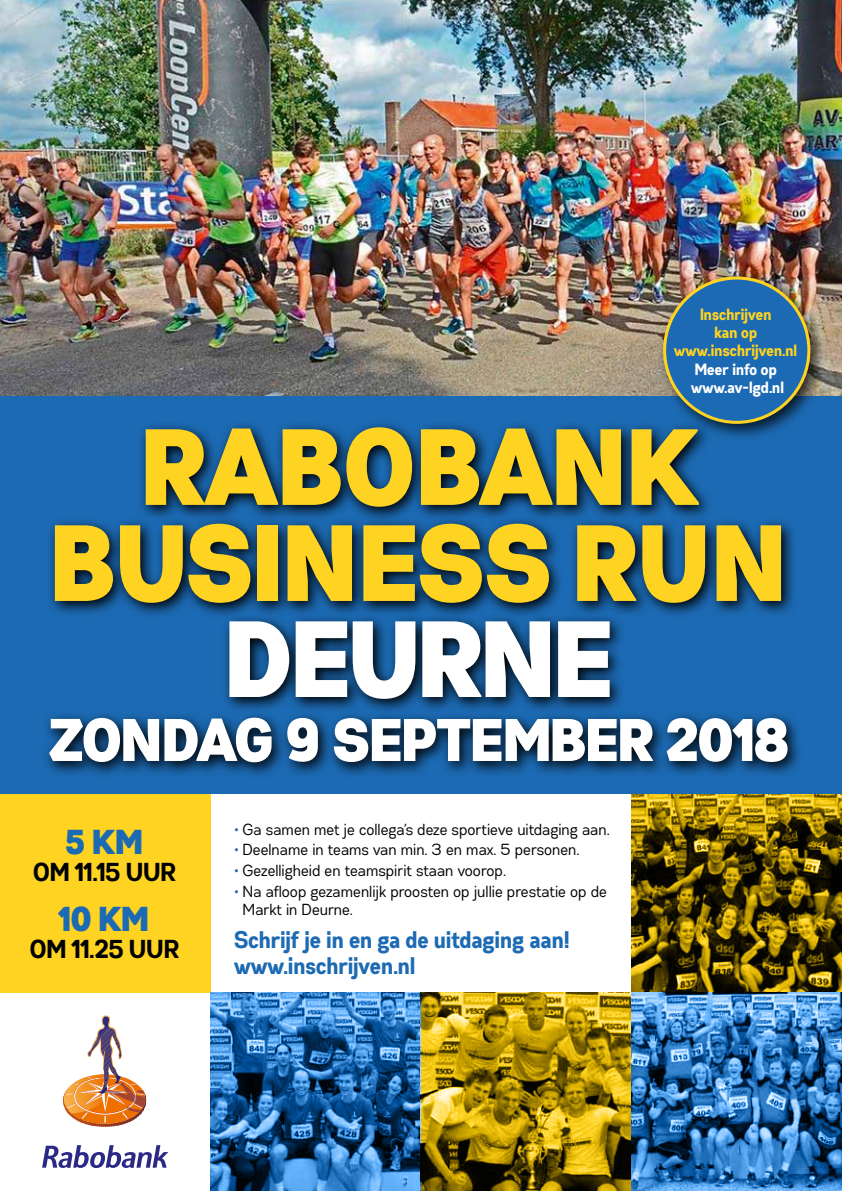
<style>
.page{position:relative;width:842px;height:1191px;background:#fff}
.page>*{position:absolute;margin:0;border:0;box-sizing:border-box;transform-origin:0 0}
.t1{font:108px/96px "Gabriel Sans Cond Black";color:#fed322;text-align:center}
.t2{font:108px "Gabriel Sans Cond Black";letter-spacing:-.035em;color:#fff}
.t3{font:60px "Gabriel Sans Cond Black";letter-spacing:-.02em;color:#fff}
.t4{font:34.6px "Gabriel Sans Cond Black";color:#1c6ab3}
.t5{font:26px "Gabriel Sans Cond Bold";letter-spacing:-.005em;color:#000}
.t6{font:24px/26px "Gabriel Sans Cond Bold";color:#1c6ab3}
.t7{font:16.2px/18.4px "Gabriel Sans Cond Bold";color:#fed322;text-align:center}
.t8{font:16.2px/18.4px "Gabriel Sans Cond Bold";color:#fff}
.t9{font:16px/18px "Gabriel Sans Cond Normal";color:#000}
.s1{color:#1c6ab3}
</style>
<div class="page">
<img style="left:0;top:0;width:842px;height:397px">
<div style="left:0;top:397px;width:842px;height:397px;background:#1c6ab3"></div>
<svg style="left:42px;top:1145px;width:126px;height:23px"></svg>
<hr style="left:62px;top:1086px;width:1px;height:40px;background:#cb5714">
<hr style="left:63px;top:1086px;width:1px;height:40px;background:#ca5615">
<hr style="left:64px;top:1086px;width:1px;height:40px;background:#c95615">
<hr style="left:65px;top:1086px;width:1px;height:40px;background:#c85515">
<hr style="left:66px;top:1086px;width:1px;height:40px;background:#c75416">
<hr style="left:67px;top:1086px;width:1px;height:40px;background:#c65316">
<hr style="left:68px;top:1086px;width:1px;height:40px;background:#c55317">
<hr style="left:69px;top:1086px;width:1px;height:40px;background:#c45217">
<hr style="left:70px;top:1086px;width:1px;height:40px;background:#c35217">
<hr style="left:71px;top:1086px;width:1px;height:40px;background:#c25118">
<hr style="left:72px;top:1086px;width:1px;height:40px;background:#c15118">
<hr style="left:73px;top:1086px;width:1px;height:40px;background:#c05019">
<hr style="left:74px;top:1086px;width:1px;height:40px;background:#be4f19">
<hr style="left:75px;top:1086px;width:1px;height:40px;background:#bd4e19">
<hr style="left:76px;top:1086px;width:1px;height:40px;background:#bc4d1a">
<hr style="left:77px;top:1086px;width:1px;height:40px;background:#bb4d1a">
<hr style="left:78px;top:1086px;width:1px;height:40px;background:#ba4c1b">
<hr style="left:79px;top:1086px;width:1px;height:40px;background:#b94b1b">
<hr style="left:80px;top:1086px;width:1px;height:40px;background:#b84a1b">
<hr style="left:81px;top:1086px;width:1px;height:40px;background:#b74a1b">
<hr style="left:82px;top:1086px;width:1px;height:40px;background:#b6491c">
<hr style="left:83px;top:1086px;width:1px;height:40px;background:#b5481c">
<hr style="left:84px;top:1086px;width:1px;height:40px;background:#b4481c">
<hr style="left:85px;top:1086px;width:1px;height:40px;background:#b3481d">
<hr style="left:86px;top:1086px;width:1px;height:40px;background:#b1471d">
<hr style="left:87px;top:1086px;width:1px;height:40px;background:#b0461d">
<hr style="left:88px;top:1086px;width:1px;height:40px;background:#af451e">
<hr style="left:89px;top:1086px;width:1px;height:40px;background:#ae451e">
<hr style="left:90px;top:1086px;width:1px;height:40px;background:#ad441e">
<hr style="left:91px;top:1086px;width:1px;height:40px;background:#ab431e">
<hr style="left:92px;top:1086px;width:1px;height:40px;background:#aa421f">
<hr style="left:93px;top:1086px;width:1px;height:40px;background:#a9421f">
<hr style="left:94px;top:1086px;width:1px;height:40px;background:#a8411f">
<hr style="left:95px;top:1086px;width:1px;height:40px;background:#a7401f">
<hr style="left:96px;top:1086px;width:1px;height:40px;background:#a53f20">
<hr style="left:97px;top:1086px;width:1px;height:40px;background:#a53f20">
<hr style="left:98px;top:1086px;width:1px;height:40px;background:#a33e20">
<hr style="left:99px;top:1086px;width:1px;height:40px;background:#a23e20">
<hr style="left:100px;top:1086px;width:1px;height:40px;background:#a13d20">
<hr style="left:101px;top:1086px;width:1px;height:40px;background:#9f3c21">
<hr style="left:102px;top:1086px;width:1px;height:40px;background:#9f3c21">
<hr style="left:103px;top:1086px;width:1px;height:40px;background:#9d3c21">
<hr style="left:104px;top:1086px;width:1px;height:40px;background:#9d3b21">
<hr style="left:105px;top:1086px;width:1px;height:40px;background:#9c3b21">
<hr style="left:106px;top:1086px;width:1px;height:40px;background:#9b3a22">
<hr style="left:107px;top:1086px;width:1px;height:40px;background:#9a3a22">
<hr style="left:108px;top:1086px;width:1px;height:40px;background:#983922">
<hr style="left:109px;top:1086px;width:1px;height:40px;background:#973922">
<hr style="left:110px;top:1086px;width:1px;height:40px;background:#963922">
<hr style="left:111px;top:1086px;width:1px;height:40px;background:#953823">
<hr style="left:112px;top:1086px;width:1px;height:40px;background:#943723">
<hr style="left:113px;top:1086px;width:1px;height:40px;background:#933723">
<hr style="left:114px;top:1086px;width:1px;height:40px;background:#923723">
<hr style="left:115px;top:1086px;width:1px;height:40px;background:#903623">
<hr style="left:116px;top:1086px;width:1px;height:40px;background:#903623">
<hr style="left:117px;top:1086px;width:1px;height:40px;background:#8e3524">
<hr style="left:118px;top:1086px;width:1px;height:40px;background:#8e3524">
<hr style="left:119px;top:1086px;width:1px;height:40px;background:#8c3424">
<hr style="left:120px;top:1086px;width:1px;height:40px;background:#8b3424">
<hr style="left:121px;top:1086px;width:1px;height:40px;background:#8a3324">
<hr style="left:122px;top:1086px;width:1px;height:40px;background:#893324">
<hr style="left:123px;top:1086px;width:1px;height:40px;background:#873324">
<hr style="left:124px;top:1086px;width:1px;height:40px;background:#863225">
<hr style="left:125px;top:1086px;width:1px;height:40px;background:#853225">
<hr style="left:126px;top:1086px;width:1px;height:40px;background:#853225">
<hr style="left:127px;top:1086px;width:1px;height:40px;background:#833125">
<hr style="left:128px;top:1086px;width:1px;height:40px;background:#823125">
<hr style="left:129px;top:1086px;width:1px;height:40px;background:#813025">
<hr style="left:130px;top:1086px;width:1px;height:40px;background:#803025">
<hr style="left:131px;top:1086px;width:1px;height:40px;background:#7e3026">
<hr style="left:132px;top:1086px;width:1px;height:40px;background:#7e2f26">
<hr style="left:133px;top:1086px;width:1px;height:40px;background:#7c2f26">
<hr style="left:134px;top:1086px;width:1px;height:40px;background:#7b2f26">
<hr style="left:135px;top:1086px;width:1px;height:40px;background:#7a2f26">
<hr style="left:136px;top:1086px;width:1px;height:40px;background:#782e27">
<hr style="left:137px;top:1086px;width:1px;height:40px;background:#782e27">
<hr style="left:138px;top:1086px;width:1px;height:40px;background:#762d27">
<hr style="left:139px;top:1086px;width:1px;height:40px;background:#752d27">
<hr style="left:140px;top:1086px;width:1px;height:40px;background:#742d27">
<hr style="left:141px;top:1086px;width:1px;height:40px;background:#732c27">
<hr style="left:142px;top:1086px;width:1px;height:40px;background:#712c27">
<hr style="left:143px;top:1086px;width:1px;height:40px;background:#712c27">
<hr style="left:144px;top:1086px;width:1px;height:40px;background:#6f2c28">
<hr style="left:145px;top:1086px;width:1px;height:40px;background:#6e2b28">
<hr style="left:146px;top:1086px;width:1px;height:40px;background:#6e2b28">
<svg style="left:63px;top:1015px;width:84px;height:108px"></svg>
<img style="left:631px;top:794px;width:211px;height:198px">
<div style="left:0;top:794px;width:210px;height:198px;background:#fed322"></div>
<img style="left:210px;top:992px;width:211px;height:199px">
<svg style="left:421px;top:992px;width:210px;height:199px;background:#a3860c"></svg>
<svg style="left:631px;top:992px;width:211px;height:199px;background:#3878b5"></svg>
<svg style="left:45px;top:423px;width:755px;height:352px"></svg>
<div style="left:657px;top:270px;width:171px;height:171px;background:#000;opacity:.75"></div>
<div style="left:665px;top:278px;width:144px;height:144px;background:#1c6ab3;border-radius:50%"></div>
<div style="left:663px;top:276px;width:147px;height:148px;border:3px solid #fed322;border-radius:50%"></div>
<p class="t7" style="left:675px;top:305px;width:124px">Inschrijven<br>kan op www.inschrijven.nl</p>
<p class="t8" style="left:691px;top:360px;width:95px">Meer info op www.av-lgd.nl</p>
<h1 class="t1" style="left:52px;top:420px;width:740px">RABOBANK<br>BUSINESS RUN</h1>
<h1 class="t2" style="left:227px;top:597px;width:389px">DEURNE</h1>
<h2 class="t3" style="left:51px;top:706px;width:742px">ZONDAG 9 SEPTEMBER 2018</h2>
<h3 class="t4" style="left:66px;top:822px;width:80px">5 KM</h3>
<h3 class="t5" style="left:34px;top:857px;width:144px">om 11.15 uur</h3>
<h3 class="t4" style="left:60px;top:899px;width:65px">10 KM</h3>
<h3 class="t5" style="left:31px;top:933px;width:151px">om 11.25 uur</h3>
<p class="t9" style="left:235px;top:820px;width:377px"><span class="s1">•</span> Ga samen met je collega’s deze sportieve uitdaging aan.</p>
<p class="t9" style="left:235px;top:841px;width:346px"><span class="s1">•</span> Deelname in teams van min. 3 en max. 5 personen.</p>
<p class="t9" style="left:235px;top:861px;width:273px"><span class="s1">•</span> Gezelligheid en teamspirit staan voorop.</p>
<p class="t9" style="left:243px;top:882px;width:366px;text-indent:-8px"><span class="s1">•</span> Na afloop gezamenlijk proosten op jullie prestatie op de<br>Markt in Deurne.</p>
<h3 class="t6" style="left:235px;top:926px;width:337px">Schrijf je in en ga de uitdaging aan! www.inschrijven.nl</h3>
</div>
